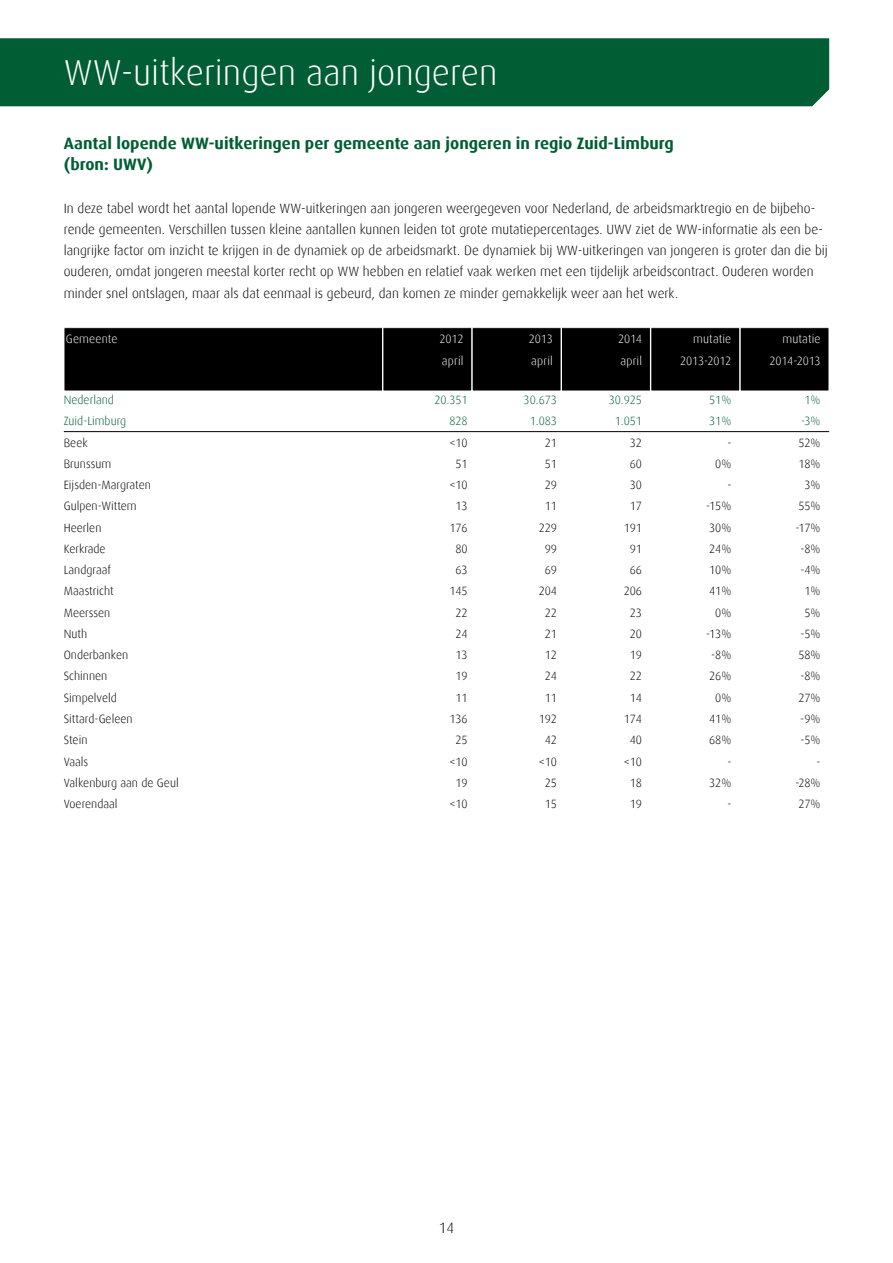
<style>
.page{position:relative;width:893px;height:1263px;background:#fff}
.page>*{position:absolute;margin:0;border:0;box-sizing:border-box;transform-origin:0 0}
.t1{font:300 36px "Dax";color:#fff}
.t2{font:700 16.5px/21.3px "Dax";color:#005d34}
.t3{font:300 15px "Dax";color:#000}
.t4{font:300 13.5px/21.3px "Dax";color:#000}
.t5{font:300 12px "Dax";color:#000}
.t6{font:300 12px "Dax";color:#005d34}
.t7{font:300 12px "Dax";letter-spacing:.01em;color:#fff}
.t8{font:300 12px "Dax";letter-spacing:-.01em;color:#fff}
</style>
<div class="page">
<div style="left:0;top:38px;width:829px;height:68px;background:#005d34"></div>
<div style="left:64px;top:328px;width:318px;height:63px;background:#000"></div>
<div style="left:64px;top:327px;width:319px;height:64px;border:1px solid #fff"></div>
<div style="left:383px;top:328px;width:89px;height:63px;background:#000"></div>
<div style="left:383px;top:327px;width:89px;height:64px;border:1px solid #fff"></div>
<div style="left:740px;top:328px;width:89px;height:63px;background:#000"></div>
<div style="left:740px;top:327px;width:89px;height:64px;border:1px solid #fff"></div>
<div style="left:651px;top:328px;width:89px;height:63px;background:#000"></div>
<div style="left:651px;top:327px;width:89px;height:64px;border:1px solid #fff"></div>
<div style="left:561px;top:328px;width:89px;height:63px;background:#000"></div>
<div style="left:561px;top:327px;width:90px;height:64px;border:1px solid #fff"></div>
<div style="left:472px;top:328px;width:89px;height:63px;background:#000"></div>
<div style="left:472px;top:327px;width:89px;height:64px;border:1px solid #fff"></div>
<hr style="left:64px;top:431px;width:765px;height:1px;background:#000">
<h1 class="t1" style="left:64px;top:53px;width:435px">WW-uitkeringen aan jongeren</h1>
<p class="t2" style="left:64px;top:133px;width:611px">Aantal lopende WW-uitkeringen per gemeente aan jongeren in regio Zuid-Limburg (bron: UWV)</p>
<p class="t4" style="left:64px;top:197px;width:766px">In deze tabel wordt het aantal lopende WW-uitkeringen aan jongeren weergegeven voor Nederland, de arbeidsmarktregio en de bijbeho&shy;rende gemeenten. Verschillen tussen kleine aantallen kunnen leiden tot grote mutatiepercentages. UWV ziet de WW-informatie als een be&shy;langrijke factor om inzicht te krijgen in de dynamiek op de arbeidsmarkt. De dynamiek bij WW-uitkeringen van jongeren is groter dan die bij ouderen, omdat jongeren meestal korter recht op WW hebben en relatief vaak werken met een tijdelijk arbeidscontract. Ouderen worden minder snel ontslagen, maar als dat eenmaal is gebeurd, dan komen ze minder gemakkelijk weer aan het werk.</p>
<p class="t7" style="left:66px;top:332px;width:53px">Gemeente</p>
<p class="t7" style="left:439px;top:332px;width:26px">2012</p>
<p class="t7" style="left:529px;top:332px;width:26px">2013</p>
<p class="t7" style="left:618px;top:332px;width:25px">2014</p>
<p class="t7" style="left:693px;top:332px;width:40px">mutatie</p>
<p class="t7" style="left:782px;top:332px;width:40px">mutatie</p>
<p class="t7" style="left:442px;top:354px;width:23px">april</p>
<p class="t7" style="left:531px;top:354px;width:23px">april</p>
<p class="t7" style="left:621px;top:354px;width:23px">april</p>
<p class="t8" style="left:680px;top:354px;width:53px">2013-2012</p>
<p class="t8" style="left:769px;top:354px;width:53px">2014-2013</p>
<p class="t6" style="left:64px;top:393px;width:52px">Nederland</p>
<p class="t6" style="left:434px;top:393px;width:35px">20.351</p>
<p class="t6" style="left:524px;top:393px;width:35px">30.673</p>
<p class="t6" style="left:609px;top:393px;width:35px">30.925</p>
<p class="t6" style="left:709px;top:393px;width:24px">51%</p>
<p class="t6" style="left:804px;top:393px;width:18px">1%</p>
<p class="t6" style="left:64px;top:414px;width:64px">Zuid-Limburg</p>
<p class="t6" style="left:449px;top:414px;width:20px">828</p>
<p class="t6" style="left:530px;top:414px;width:29px">1.083</p>
<p class="t6" style="left:615px;top:414px;width:29px">1.051</p>
<p class="t6" style="left:709px;top:414px;width:24px">31%</p>
<p class="t6" style="left:801px;top:414px;width:21px">-3%</p>
<p class="t5" style="left:64px;top:436px;width:25px">Beek</p>
<p class="t5" style="left:449px;top:436px;width:20px">&lt;10</p>
<p class="t5" style="left:545px;top:436px;width:14px">21</p>
<p class="t5" style="left:630px;top:436px;width:14px">32</p>
<p class="t5" style="left:727px;top:436px;width:6px">-</p>
<p class="t5" style="left:798px;top:436px;width:24px">52%</p>
<p class="t5" style="left:64px;top:457px;width:49px">Brunssum</p>
<p class="t5" style="left:455px;top:457px;width:14px">51</p>
<p class="t5" style="left:545px;top:457px;width:14px">51</p>
<p class="t5" style="left:630px;top:457px;width:14px">60</p>
<p class="t5" style="left:715px;top:457px;width:18px">0%</p>
<p class="t5" style="left:798px;top:457px;width:24px">18%</p>
<p class="t5" style="left:64px;top:478px;width:89px">Eijsden-Margraten</p>
<p class="t5" style="left:449px;top:478px;width:20px">&lt;10</p>
<p class="t5" style="left:545px;top:478px;width:14px">29</p>
<p class="t5" style="left:630px;top:478px;width:14px">30</p>
<p class="t5" style="left:727px;top:478px;width:6px">-</p>
<p class="t5" style="left:804px;top:478px;width:18px">3%</p>
<p class="t5" style="left:64px;top:500px;width:74px">Gulpen-Wittem</p>
<p class="t5" style="left:455px;top:500px;width:14px">13</p>
<p class="t5" style="left:545px;top:500px;width:14px">11</p>
<p class="t5" style="left:630px;top:500px;width:14px">17</p>
<p class="t5" style="left:706px;top:500px;width:27px">-15%</p>
<p class="t5" style="left:798px;top:500px;width:24px">55%</p>
<p class="t5" style="left:64px;top:521px;width:39px">Heerlen</p>
<p class="t5" style="left:449px;top:521px;width:20px">176</p>
<p class="t5" style="left:539px;top:521px;width:20px">229</p>
<p class="t5" style="left:624px;top:521px;width:20px">191</p>
<p class="t5" style="left:709px;top:521px;width:24px">30%</p>
<p class="t5" style="left:795px;top:521px;width:27px">-17%</p>
<p class="t5" style="left:64px;top:542px;width:43px">Kerkrade</p>
<p class="t5" style="left:455px;top:542px;width:14px">80</p>
<p class="t5" style="left:545px;top:542px;width:14px">99</p>
<p class="t5" style="left:630px;top:542px;width:14px">91</p>
<p class="t5" style="left:709px;top:542px;width:24px">24%</p>
<p class="t5" style="left:800px;top:542px;width:22px">-8%</p>
<p class="t5" style="left:64px;top:563px;width:49px">Landgraaf</p>
<p class="t5" style="left:455px;top:563px;width:14px">63</p>
<p class="t5" style="left:545px;top:563px;width:14px">69</p>
<p class="t5" style="left:630px;top:563px;width:14px">66</p>
<p class="t5" style="left:709px;top:563px;width:24px">10%</p>
<p class="t5" style="left:800px;top:563px;width:22px">-4%</p>
<p class="t5" style="left:64px;top:585px;width:52px">Maastricht</p>
<p class="t5" style="left:449px;top:585px;width:20px">145</p>
<p class="t5" style="left:539px;top:585px;width:20px">204</p>
<p class="t5" style="left:624px;top:585px;width:20px">206</p>
<p class="t5" style="left:709px;top:585px;width:24px">41%</p>
<p class="t5" style="left:804px;top:585px;width:18px">1%</p>
<p class="t5" style="left:64px;top:606px;width:48px">Meerssen</p>
<p class="t5" style="left:455px;top:606px;width:14px">22</p>
<p class="t5" style="left:545px;top:606px;width:14px">22</p>
<p class="t5" style="left:630px;top:606px;width:14px">23</p>
<p class="t5" style="left:715px;top:606px;width:18px">0%</p>
<p class="t5" style="left:804px;top:606px;width:18px">5%</p>
<p class="t5" style="left:64px;top:627px;width:25px">Nuth</p>
<p class="t5" style="left:455px;top:627px;width:14px">24</p>
<p class="t5" style="left:545px;top:627px;width:14px">21</p>
<p class="t5" style="left:630px;top:627px;width:14px">20</p>
<p class="t5" style="left:706px;top:627px;width:27px">-13%</p>
<p class="t5" style="left:800px;top:627px;width:22px">-5%</p>
<p class="t5" style="left:64px;top:648px;width:66px">Onderbanken</p>
<p class="t5" style="left:455px;top:648px;width:14px">13</p>
<p class="t5" style="left:545px;top:648px;width:14px">12</p>
<p class="t5" style="left:630px;top:648px;width:14px">19</p>
<p class="t5" style="left:711px;top:648px;width:22px">-8%</p>
<p class="t5" style="left:798px;top:648px;width:24px">58%</p>
<p class="t5" style="left:64px;top:670px;width:45px">Schinnen</p>
<p class="t5" style="left:455px;top:670px;width:14px">19</p>
<p class="t5" style="left:545px;top:670px;width:14px">24</p>
<p class="t5" style="left:630px;top:670px;width:14px">22</p>
<p class="t5" style="left:709px;top:670px;width:24px">26%</p>
<p class="t5" style="left:800px;top:670px;width:22px">-8%</p>
<p class="t5" style="left:64px;top:691px;width:55px">Simpelveld</p>
<p class="t5" style="left:455px;top:691px;width:14px">11</p>
<p class="t5" style="left:545px;top:691px;width:14px">11</p>
<p class="t5" style="left:630px;top:691px;width:14px">14</p>
<p class="t5" style="left:715px;top:691px;width:18px">0%</p>
<p class="t5" style="left:798px;top:691px;width:24px">27%</p>
<p class="t5" style="left:64px;top:712px;width:70px">Sittard-Geleen</p>
<p class="t5" style="left:449px;top:712px;width:20px">136</p>
<p class="t5" style="left:539px;top:712px;width:20px">192</p>
<p class="t5" style="left:624px;top:712px;width:20px">174</p>
<p class="t5" style="left:709px;top:712px;width:24px">41%</p>
<p class="t5" style="left:800px;top:712px;width:22px">-9%</p>
<p class="t5" style="left:64px;top:733px;width:25px">Stein</p>
<p class="t5" style="left:455px;top:733px;width:14px">25</p>
<p class="t5" style="left:545px;top:733px;width:14px">42</p>
<p class="t5" style="left:630px;top:733px;width:14px">40</p>
<p class="t5" style="left:709px;top:733px;width:24px">68%</p>
<p class="t5" style="left:800px;top:733px;width:22px">-5%</p>
<p class="t5" style="left:64px;top:755px;width:26px">Vaals</p>
<p class="t5" style="left:449px;top:755px;width:20px">&lt;10</p>
<p class="t5" style="left:539px;top:755px;width:20px">&lt;10</p>
<p class="t5" style="left:624px;top:755px;width:20px">&lt;10</p>
<p class="t5" style="left:727px;top:755px;width:6px">-</p>
<p class="t5" style="left:817px;top:755px;width:6px">-</p>
<p class="t5" style="left:64px;top:776px;width:116px">Valkenburg aan de Geul</p>
<p class="t5" style="left:455px;top:776px;width:14px">19</p>
<p class="t5" style="left:545px;top:776px;width:14px">25</p>
<p class="t5" style="left:630px;top:776px;width:14px">18</p>
<p class="t5" style="left:709px;top:776px;width:24px">32%</p>
<p class="t5" style="left:795px;top:776px;width:27px">-28%</p>
<p class="t5" style="left:64px;top:797px;width:55px">Voerendaal</p>
<p class="t5" style="left:449px;top:797px;width:20px">&lt;10</p>
<p class="t5" style="left:545px;top:797px;width:14px">15</p>
<p class="t5" style="left:630px;top:797px;width:14px">19</p>
<p class="t5" style="left:727px;top:797px;width:6px">-</p>
<p class="t5" style="left:798px;top:797px;width:24px">27%</p>
<p class="t3" style="left:439px;top:1220px;width:17px">14</p>
</div>
